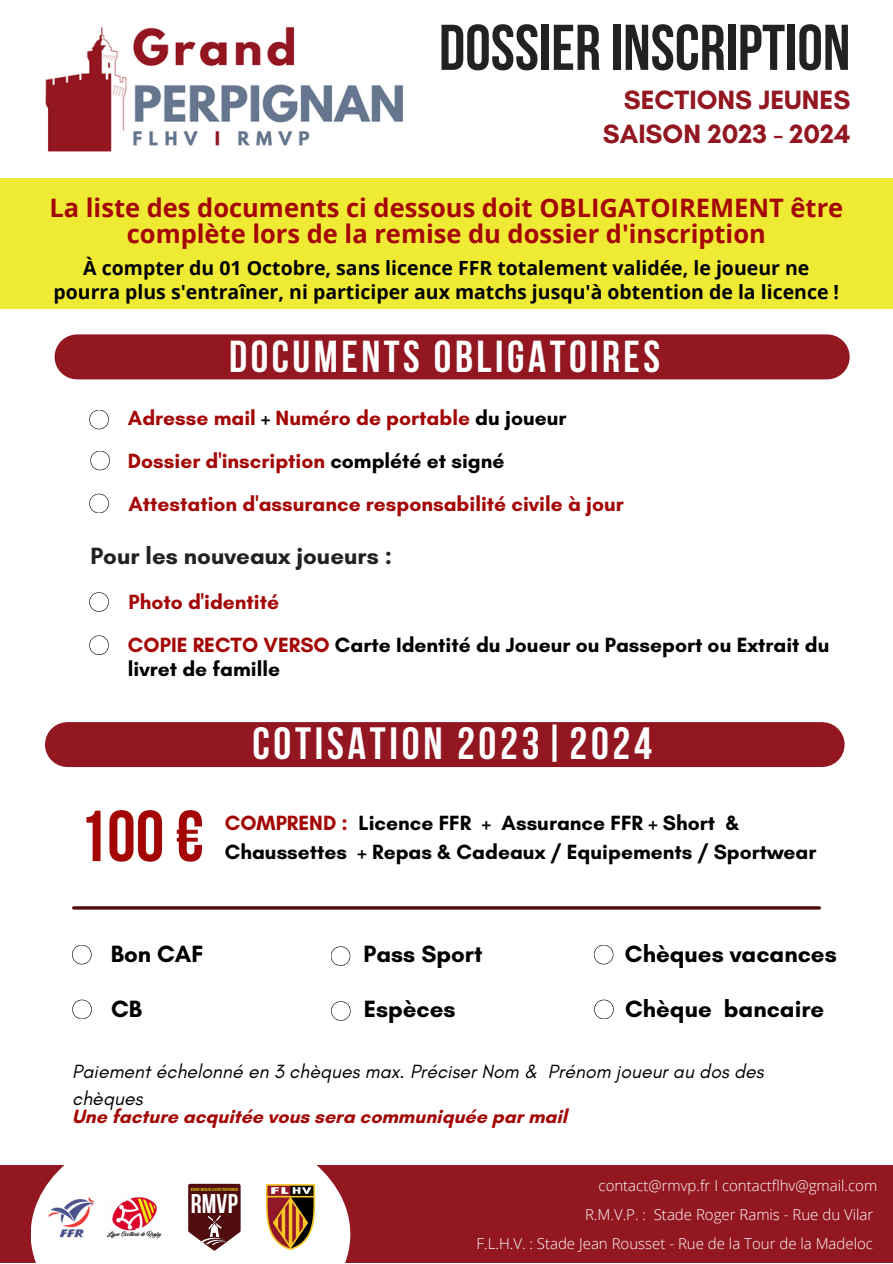
<style>
.page{position:relative;width:893px;height:1264px;background:#fff}
.page>*{position:absolute;margin:0;border:0;box-sizing:border-box;transform-origin:0 0}
.t1{font:700 72px "Bebas Neue";color:#a40606}
.t2{font:700 64.5px "Bebas Neue";color:#222}
.t3{font:700 45px "Bebas Neue";letter-spacing:.085em;color:#fff}
.t4{font:700 44.55px "Bebas Neue";letter-spacing:.08em;color:#fff}
.t5{font:700 27px/33.8px "Glacial Indifference";color:#931721;text-align:right}
.t6{font:700 27px "Bebas Neue";color:#fff}
.t7{font:700 25.5px/25.8px "Open Sans";color:#a40606;text-align:center}
.t8{font:700 24px "Glacial Indifference";color:#000}
.t9{font:700 24px "Glacial Indifference";color:#222}
.t10{font:700 21px/29.2px "Glacial Indifference";color:#000}
.t11{font:700 21px "Glacial Indifference";color:#a40606}
.t12{font:700 19.5px/23.5px "Open Sans";color:#000;text-align:center}
.t13{font:italic 19.5px/27px "Glacial Indifference";color:#000}
.t14{font:700 19.5px "Glacial Indifference";color:#a40606}
.t15{font:300 15px "Open Sans";color:#fff}
.t16{font:700 4.35px "Bebas Neue";letter-spacing:.015em;color:#d7cf07}
.s1{color:#000}
.s2{color:#a40606}
</style>
<div class="page">
<div style="left:77px;top:334px;width:750px;height:45px;background:#931721"></div>
<div style="left:0;top:1165px;width:892px;height:97px;background:#931721"></div>
<svg style="left:89px;top:410px;width:20px;height:19px"></svg>
<div style="left:0;top:178px;width:892px;height:130px;background:#efea34"></div>
<div style="left:67px;top:722px;width:755px;height:45px;background:#931721"></div>
<hr style="left:74px;top:906px;width:745px;height:3px;background:#500d0f">
<div style="left:31px;top:1121px;width:319px;height:141px;background:#fff"></div>
<svg style="left:188px;top:1183px;width:52px;height:67px"></svg>
<img style="left:200px;top:1215px;width:28px;height:29px">
<img style="left:48px;top:1197px;width:47px;height:41px">
<img style="left:106px;top:1197px;width:56px;height:41px">
<img style="left:265px;top:1184px;width:51px;height:66px">
<svg style="left:90px;top:451px;width:20px;height:19px"></svg>
<svg style="left:89px;top:493px;width:20px;height:20px"></svg>
<svg style="left:89px;top:592px;width:20px;height:19px"></svg>
<svg style="left:89px;top:635px;width:20px;height:20px"></svg>
<svg style="left:72px;top:945px;width:20px;height:19px"></svg>
<svg style="left:331px;top:946px;width:19px;height:19px"></svg>
<svg style="left:594px;top:945px;width:19px;height:19px"></svg>
<svg style="left:72px;top:999px;width:20px;height:20px"></svg>
<svg style="left:331px;top:1001px;width:19px;height:19px"></svg>
<svg style="left:594px;top:999px;width:19px;height:20px"></svg>
<img style="left:45px;top:26px;width:358px;height:126px">
<p class="t2" style="left:439px;top:21px;width:413px">DOSSIER INSCRIPTION</p>
<p class="t5" style="left:602px;top:83px;width:249px">SECTIONS JEUNES<br>SAISON 2023 - 2024</p>
<p class="t7" style="left:49px;top:194px;width:795px">La liste des documents ci dessous doit OBLIGATOIREMENT être complète lors de la remise du dossier d'inscription</p>
<p class="t12" style="left:53px;top:256px;width:787px">À compter du 01 Octobre, sans licence FFR totalement validée, le joueur ne pourra plus s'entraîner, ni participer aux matchs jusqu'à obtention de la licence !</p>
<p class="t4" style="left:229px;top:338px;width:432px">DOCUMENTS OBLIGATOIRES</p>
<p class="t11" style="left:128px;top:405px;width:440px">Adresse mail <span class="s1">+</span> Numéro de portable <span class="s1">du joueur</span></p>
<p class="t11" style="left:128px;top:448px;width:378px">Dossier d'inscription <span class="s1">complété et signé</span></p>
<p class="t11" style="left:128px;top:491px;width:497px">Attestation d'assurance responsabilité civile à jour</p>
<p class="t9" style="left:90px;top:541px;width:303px">Pour les nouveaux joueurs :</p>
<p class="t11" style="left:128px;top:589px;width:152px">Photo d'identité</p>
<p class="t10" style="left:128px;top:632px;width:703px;line-height:24.8px"><span class="s2">COPIE RECTO VERSO</span> Carte Identité du Joueur ou Passeport ou Extrait du livret de famille</p>
<p class="t1" style="left:79px;top:807px;width:127px">100€</p>
<p class="t3" style="left:252px;top:725px;width:401px">COTISATION 2023|2024</p>
<p class="t10" style="left:225px;top:808px;width:593px"><span class="s2">COMPREND :</span> Licence FFR + Assurance FFR + Short &amp;<br>Chaussettes + Repas &amp; Cadeaux / Equipements / Sportwear</p>
<p class="t8" style="left:111px;top:939px;width:94px">Bon CAF</p>
<p class="t8" style="left:363px;top:939px;width:120px">Pass Sport</p>
<p class="t8" style="left:624px;top:939px;width:213px">Chèques vacances</p>
<p class="t8" style="left:111px;top:993px;width:33px">CB</p>
<p class="t8" style="left:363px;top:993px;width:93px">Espèces</p>
<p class="t8" style="left:625px;top:993px;width:201px">Chèque bancaire</p>
<p class="t13" style="left:72px;top:1057px;width:693px">Paiement échelonné en 3 chèques max. Préciser Nom &amp; Prénom joueur au dos des chèques</p>
<p class="t14" style="left:72px;top:1103px;width:496px">Une facture acquitée vous sera communiquée par mail</p>
<p class="t16" style="left:191px;top:1187px;width:48px">RUGBY MOULIN A VENT PERPIGNAN</p>
<p class="t6" style="left:191px;top:1192px;width:49px">RMVP</p>
<p class="t15" style="left:598px;top:1174px;width:280px">contact@rmvp.fr I contactflhv@gmail.com</p>
<p class="t15" style="left:585px;top:1203px;width:290px">R.M.V.P. : Stade Roger Ramis - Rue du Vilar</p>
<p class="t15" style="left:476px;top:1233px;width:398px">F.L.H.V. : Stade Jean Rousset - Rue de la Tour de la Madeloc</p>
</div>
